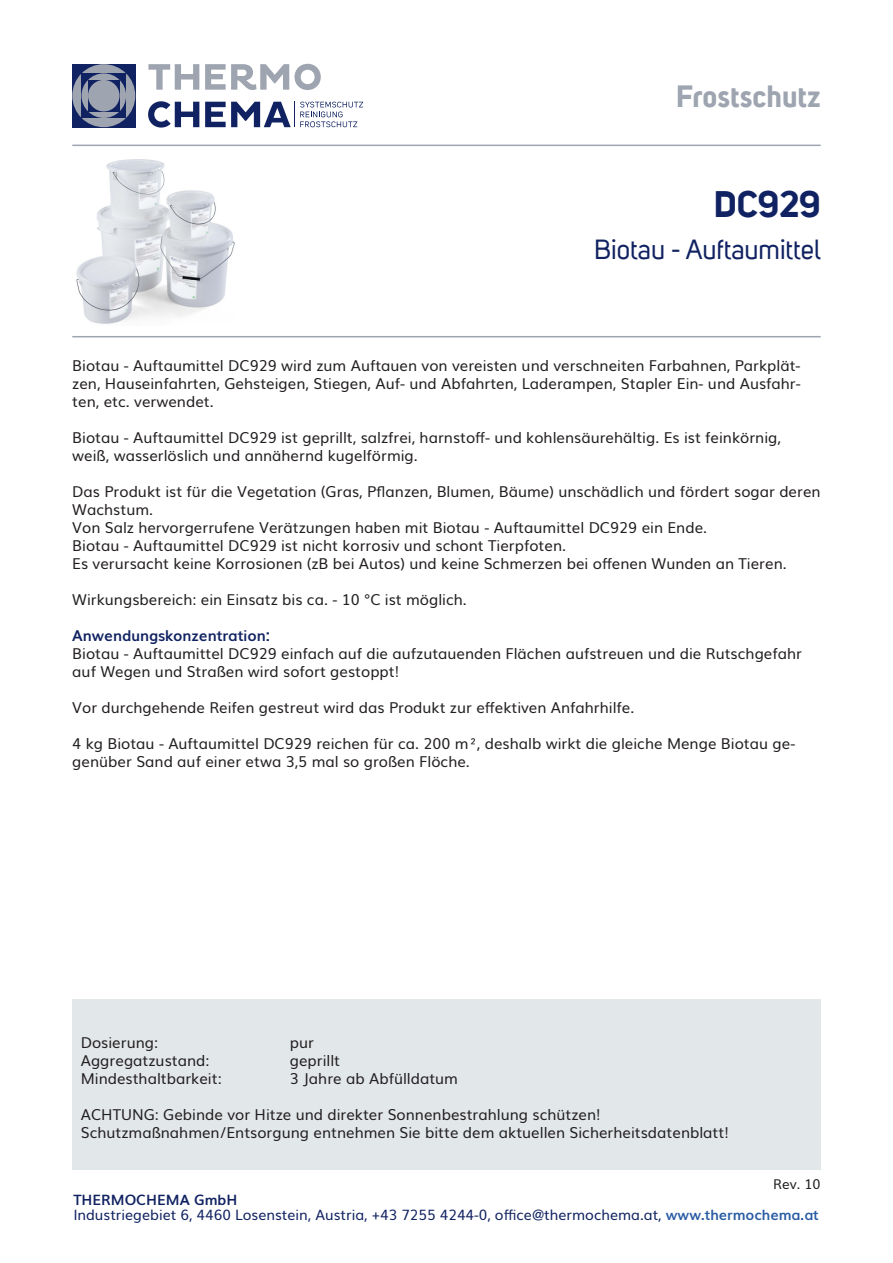
<style>
.page{position:relative;width:893px;height:1263px;background:#fff}
.page>*{position:absolute;margin:0;border:0;box-sizing:border-box;transform-origin:0 0}
.Artikelnummer{font:700 36px "Uni Sans";color:#102261}
.t1{font:700 30px "Uni Sans";color:#9ea5b0}
.Artikelbeschreibung{font:27px "Uni Sans";color:#102261}
.Artikeltext{font:15px/18px "Muli";color:#231f20}
.Eigenschaften{font:15px "Muli";color:#231f20}
.Anwendungskonzentrat{font:700 15px "Muli";color:#102261}
.t2{font:14.25px "Muli";color:#102261}
.t3{font:700 14.25px "Muli";color:#102261}
.t4{font:13.5px "Muli";color:#231f20}
.s1{font-weight:700;color:#285ca4}
</style>
<div class="page">
<div style="left:72px;top:999px;width:749px;height:170px;background:#e2e7ea"></div>
<img style="left:76px;top:159px;width:158px;height:165px">
<hr style="left:72px;top:145px;width:749px;height:1px;background:#9ea5b0">
<hr style="left:72px;top:336px;width:749px;height:1px;background:#9ea5b0">
<svg style="left:148px;top:64px;width:51px;height:26px"></svg>
<svg style="left:205px;top:64px;width:116px;height:26px"></svg>
<svg style="left:148px;top:101px;width:51px;height:27px"></svg>
<div style="left:72px;top:64px;width:63px;height:63px;background:#102261"></div>
<div style="left:72px;top:64px;width:63px;height:63px;background:#9ea5b0;border-radius:50%"></div>
<div style="left:82px;top:73px;width:44px;height:45px;background:#102261"></div>
<div style="left:82px;top:73px;width:44px;height:45px;background:#9ea5b0;border-radius:50%"></div>
<svg style="left:88px;top:80px;width:32px;height:31px"></svg>
<div style="left:88px;top:80px;width:32px;height:31px;background:#9ea5b0;border-radius:50%"></div>
<svg style="left:205px;top:102px;width:158px;height:25px"></svg>
<p class="t1" style="left:676px;top:78px;width:146px">Frostschutz</p>
<p class="Artikelnummer" style="left:714px;top:182px;width:108px">DC929</p>
<p class="Artikelbeschreibung" style="left:594px;top:234px;width:228px">Biotau - Auftaumittel</p>
<p class="Artikeltext" style="left:72px;top:355px;width:730px;text-align:justify">Biotau - Auftaumittel DC929 wird zum Auftauen von vereisten und verschneiten Farbahnen, Parkplät&shy;zen, Hauseinfahrten, Gehsteigen, Stiegen, Auf- und Abfahrten, Laderampen, Stapler Ein- und Ausfahr&shy;ten, etc. verwendet.</p>
<p class="Artikeltext" style="left:72px;top:427px;width:710px">Biotau - Auftaumittel DC929 ist geprillt, salzfrei, harnstoff- und kohlensäurehältig. Es ist feinkörnig, weiß, wasserlöslich und annähernd kugelförmig.</p>
<p class="Artikeltext" style="left:72px;top:481px;width:750px">Das Produkt ist für die Vegetation (Gras, Pflanzen, Blumen, Bäume) unschädlich und fördert sogar deren<br>Wachstum.</p>
<p class="Artikeltext" style="left:72px;top:517px;width:636px">Von Salz hervorgerrufene Verätzungen haben mit Biotau - Auftaumittel DC929 ein Ende.</p>
<p class="Artikeltext" style="left:72px;top:535px;width:495px">Biotau - Auftaumittel DC929 ist nicht korrosiv und schont Tierpfoten.</p>
<p class="Artikeltext" style="left:72px;top:553px;width:716px">Es verursacht keine Korrosionen (zB bei Autos) und keine Schmerzen bei offenen Wunden an Tieren.</p>
<p class="Artikeltext" style="left:72px;top:589px;width:396px">Wirkungsbereich: ein Einsatz bis ca. - 10 °C ist möglich.</p>
<p class="Anwendungskonzentrat" style="left:72px;top:623px;width:199px">Anwendungskonzentration:</p>
<p class="Artikeltext" style="left:72px;top:643px;width:731px">Biotau - Auftaumittel DC929 einfach auf die aufzutauenden Flächen aufstreuen und die Rutschgefahr auf Wegen und Straßen wird sofort gestoppt!</p>
<p class="Artikeltext" style="left:72px;top:697px;width:564px">Vor durchgehende Reifen gestreut wird das Produkt zur effektiven Anfahrhilfe.</p>
<p class="Artikeltext" style="left:72px;top:733px;width:724px">4 kg Biotau - Auftaumittel DC929 reichen für ca. 200 m², deshalb wirkt die gleiche Menge Biotau ge&shy;genüber Sand auf einer etwa 3,5 mal so großen Flöche.</p>
<p class="Eigenschaften" style="left:81px;top:1030px;width:79px">Dosierung:</p>
<p class="Eigenschaften" style="left:290px;top:1030px;width:26px">pur</p>
<p class="Eigenschaften" style="left:81px;top:1048px;width:130px">Aggregatzustand:</p>
<p class="Eigenschaften" style="left:290px;top:1048px;width:52px">geprillt</p>
<p class="Eigenschaften" style="left:81px;top:1066px;width:142px">Mindesthaltbarkeit:</p>
<p class="Eigenschaften" style="left:290px;top:1066px;width:170px">3 Jahre ab Abfülldatum</p>
<p class="Eigenschaften" style="left:81px;top:1102px;width:521px">ACHTUNG: Gebinde vor Hitze und direkter Sonnenbestrahlung schützen!</p>
<p class="Eigenschaften" style="left:81px;top:1120px;width:649px">Schutzmaßnahmen/Entsorgung entnehmen Sie bitte dem aktuellen Sicherheitsdatenblatt!</p>
<p class="t4" style="left:773px;top:1173px;width:49px">Rev. 10</p>
<p class="t3" style="left:73px;top:1189px;width:166px">THERMOCHEMA GmbH</p>
<p class="t2" style="left:73px;top:1204px;width:747px">Industriegebiet 6, 4460 Losenstein, Austria, +43 7255 4244-0, office@thermochema.at, <span class="s1">www.thermochema.at</span></p>
</div>
